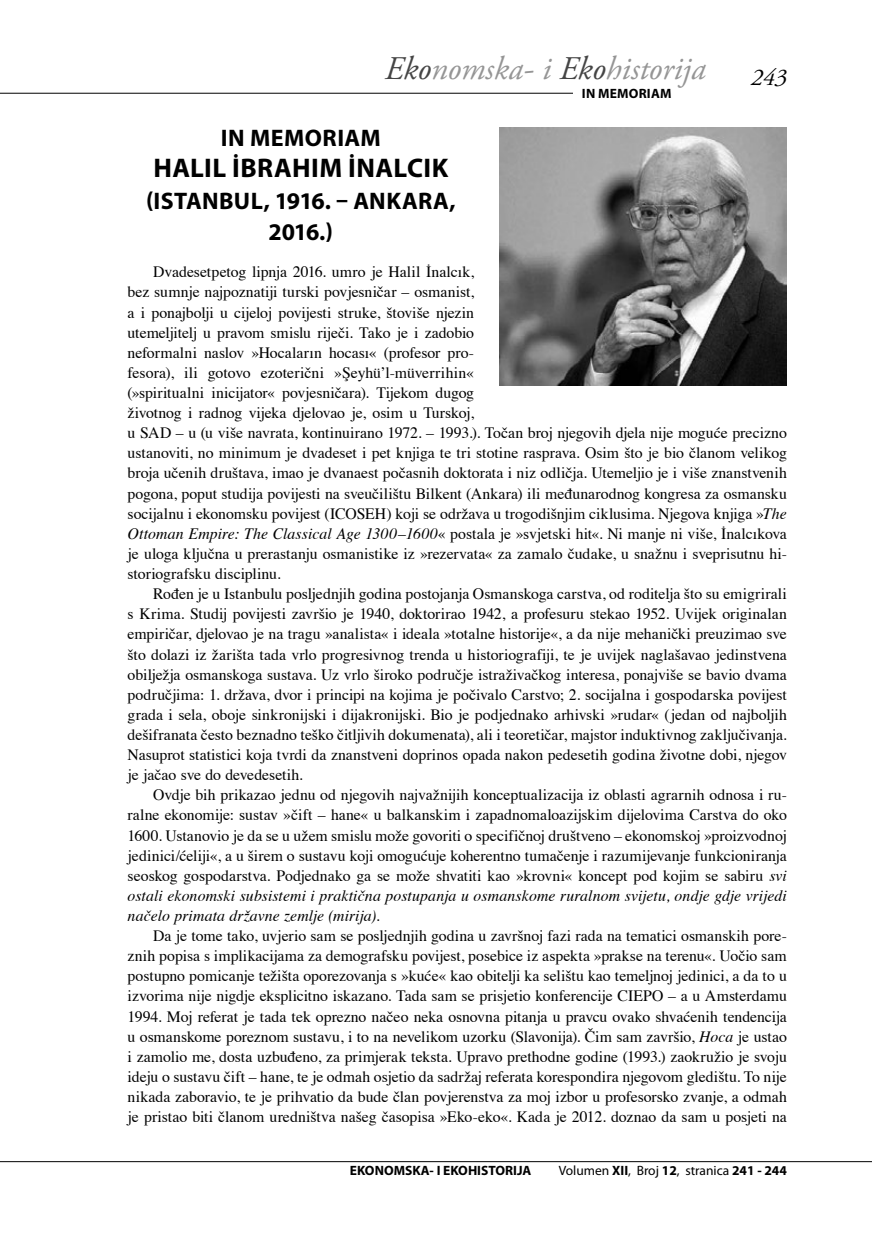
<style>
.page{position:relative;width:872px;height:1234px;background:#fff}
.page>*{position:absolute;margin:0;border:0;box-sizing:border-box;transform-origin:0 0}
.t1{font:italic 33px "Adobe Garamond Pro";color:#959595}
.t2{font:700 27px "Myriad Pro";letter-spacing:.015em;color:#000}
.t3{font:700 24px/31.5px "Myriad Pro";letter-spacing:.015em;color:#000;text-align:center}
.t4{font:italic 24px "Adobe Garamond Pro";color:#000}
.t5{font:15.75px/20.1px "Times";letter-spacing:-.005em;color:#000;text-align:justify}
.t6{font:700 13.5px "Myriad Pro";color:#000}
.t7{font:13.5px "Myriad Pro";color:#000}
.s1{color:#454545}
.s2{font-style:italic}
.s3{font-weight:700}
</style>
<div class="page">
<hr style="left:0;top:93px;width:573px;height:1px;background:#000">
<hr style="left:0;top:1160px;width:872px;height:1px;background:#000">
<img style="left:499px;top:128px;width:288px;height:257px">
<h1 class="t1" style="left:385px;top:48px;width:322px"><span class="s1">Eko</span>nomska- i <span class="s1">Eko</span>historija</h1>
<p class="t6" style="left:582px;top:84px;width:91px">IN MEMORIAM</p>
<h3 class="t4" style="left:751px;top:63px;width:37px">243</h3>
<h3 class="t3" style="left:221px;top:121px;width:162px">IN MEMORIAM</h3>
<h2 class="t2" style="left:153px;top:150px;width:296px">HALIL İBRAHIM İNALCIK</h2>
<h3 class="t3" style="left:146px;top:184px;width:311px">(ISTANBUL, 1916. – ANKARA,<br>2016.)</h3>
<p class="t5" style="left:128px;top:260px;width:661px;text-align:left;text-indent:26px">Dvadesetpetog lipnja 2016. umro je Halil İnalcık,<br>bez sumnje najpoznatiji turski povjesničar – osmanist,<br>a i ponajbolji u cijeloj povijesti struke, štoviše njezin<br>utemeljitelj u pravom smislu riječi. Tako je i zadobio<br>neformalni naslov »Hocaların hocası« (profesor pro-<br>fesora), ili gotovo ezoterični »Şeyhü’l-müverrihin«<br>(»spiritualni inicijator« povjesničara). Tijekom dugog<br>životnog i radnog vijeka djelovao je, osim u Turskoj,<br>u SAD – u (u više navrata, kontinuirano 1972. – 1993.). Točan broj njegovih djela nije moguće precizno ustanoviti, no minimum je dvadeset i pet knjiga te tri stotine rasprava. Osim što je bio članom velikog broja učenih društava, imao je dvanaest počasnih doktorata i niz odličja. Utemeljio je i više znanstvenih pogona, poput studija povijesti na sveučilištu Bilkent (Ankara) ili međunarodnog kongresa za osmansku socijalnu i ekonomsku povijest (ICOSEH) koji se održava u trogodišnjim ciklusima. Njegova knjiga »<span class="s2">The Ottoman Empire: The Classical Age 1300–1600</span>« postala je »svjetski hit«. Ni manje ni više, İnalcıkova je uloga ključna u prerastanju osmanistike iz »rezervata« za zamalo čudake, u snažnu i sveprisutnu hi&shy;storiografsku disciplinu.</p>
<p class="t5" style="left:128px;top:582px;width:661px;text-indent:26px">Rođen je u Istanbulu posljednjih godina postojanja Osmanskoga carstva, od roditelja što su emigrirali s Krima. Studij povijesti završio je 1940, doktorirao 1942, a profesuru stekao 1952. Uvijek originalan empiričar, djelovao je na tragu »analista« i ideala »totalne historije«, a da nije mehanički preuzimao sve što dolazi iz žarišta tada vrlo progresivnog trenda u historiografiji, te je uvijek naglašavao jedinstvena obilježja osmanskoga sustava. Uz vrlo široko područje istraživačkog interesa, ponajviše se bavio dvama područjima: 1. država, dvor i principi na kojima je počivalo Carstvo; 2. socijalna i gospodarska povijest grada i sela, oboje sinkronijski i dijakronijski. Bio je podjednako arhivski »rudar« (jedan od najboljih dešifranata često beznadno teško čitljivih dokumenata), ali i teoretičar, majstor induktivnog zaključivanja.<br>Nasuprot statistici koja tvrdi da znanstveni doprinos opada nakon pedesetih godina životne dobi, njegov je jačao sve do devedesetih.</p>
<p class="t5" style="left:128px;top:783px;width:661px;text-indent:26px">Ovdje bih prikazao jednu od njegovih najvažnijih konceptualizacija iz oblasti agrarnih odnosa i ru&shy;ralne ekonomije: sustav »čift – hane« u balkanskim i zapadnomaloazijskim dijelovima Carstva do oko 1600. Ustanovio je da se u užem smislu može govoriti o specifičnoj društveno – ekonomskoj »proizvodnoj jedinici/ćeliji«, a u širem o sustavu koji omogućuje koherentno tumačenje i razumijevanje funkcioniranja seoskog gospodarstva. Podjednako ga se može shvatiti kao »krovni« koncept pod kojim se sabiru <span class="s2">svi ostali ekonomski subsistemi i praktična postupanja u osmanskome ruralnom svijetu, ondje gdje vrijedi načelo primata državne zemlje (mirija).</span></p>
<p class="t5" style="left:128px;top:924px;width:661px;text-indent:26px">Da je tome tako, uvjerio sam se posljednjih godina u završnoj fazi rada na tematici osmanskih pore&shy;znih popisa s implikacijama za demografsku povijest, posebice iz aspekta »prakse na terenu«. Uočio sam postupno pomicanje težišta oporezovanja s »kuće« kao obitelji ka selištu kao temeljnoj jedinici, a da to u izvorima nije nigdje eksplicitno iskazano. Tada sam se prisjetio konferencije CIEPO – a u Amsterdamu 1994. Moj referat je tada tek oprezno načeo neka osnovna pitanja u pravcu ovako shvaćenih tendencija u osmanskome poreznom sustavu, i to na nevelikom uzorku (Slavonija). Čim sam završio, <span class="s2">Hoca</span> je ustao i zamolio me, dosta uzbuđeno, za primjerak teksta. Upravo prethodne godine (1993.) zaokružio je svoju ideju o sustavu čift – hane, te je odmah osjetio da sadržaj referata korespondira njegovom gledištu. To nije nikada zaboravio, te je prihvatio da bude član povjerenstva za moj izbor u profesorsko zvanje, a odmah je pristao biti članom uredništva našeg časopisa »Eko-eko«. Kada je 2012. doznao da sam u posjeti na</p>
<p class="t6" style="left:350px;top:1161px;width:183px">EKONOMSKA- I EKOHISTORIJA</p>
<p class="t7" style="left:558px;top:1161px;width:230px">Volumen <span class="s3">XII</span>, Broj <span class="s3">12</span>, stranica <span class="s3">241 - 244</span></p>
</div>
